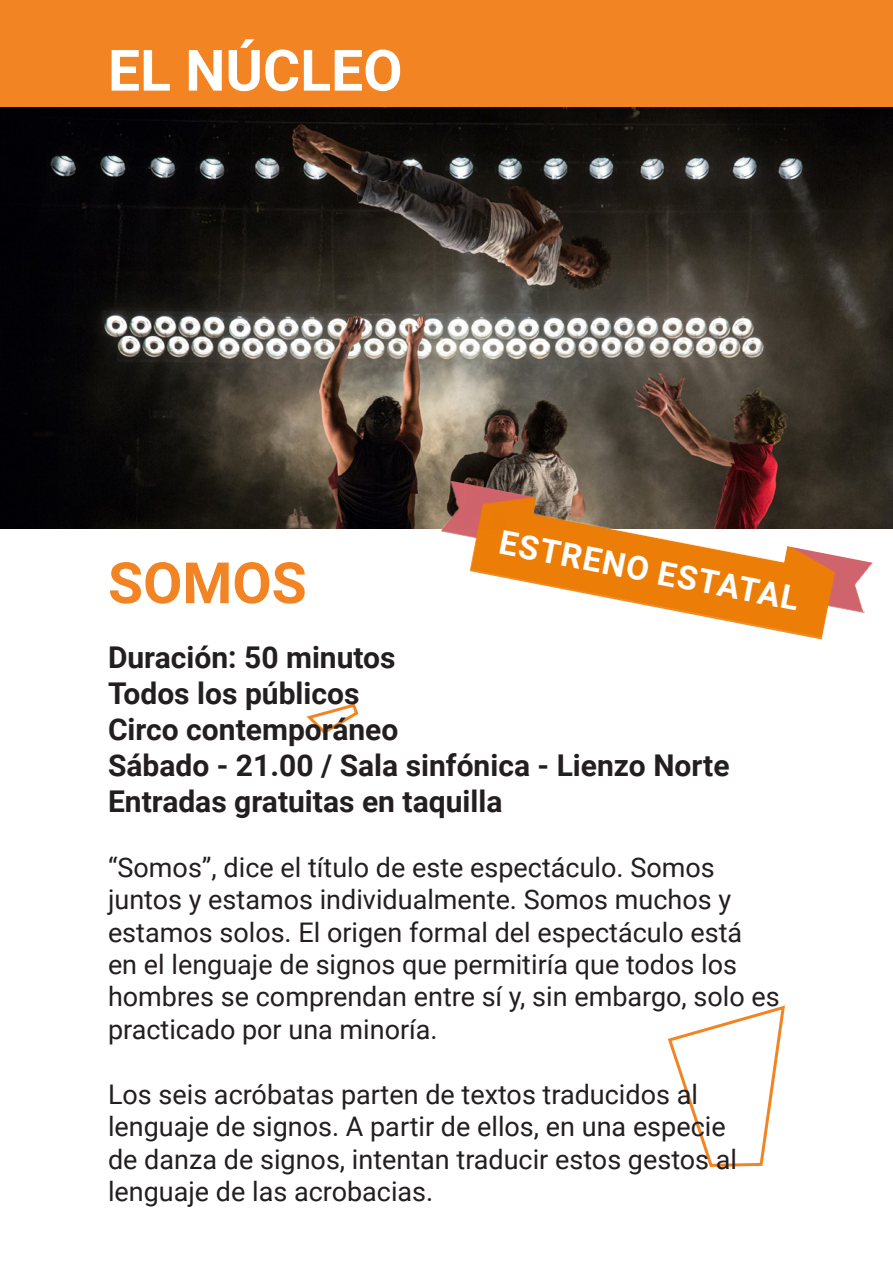
<style>
.page{position:relative;width:893px;height:1276px;background:#fff}
.page>*{position:absolute;margin:0;border:0;box-sizing:border-box;transform-origin:0 0}
.t1{font:700 57px "Roboto";color:#fff}
.t2{font:700 57px "Roboto";color:#f38423}
.t3{font:700 33px "Roboto";color:#fff}
.t4{font:700 30px "Roboto";color:#231f20}
.t5{font:27px/32.4px "Roboto";color:#231f20}
</style>
<div class="page">
<div style="left:2px;top:0;width:889px;height:168px;background:#f38423"></div>
<svg style="left:306px;top:703px;width:479px;height:464px"></svg>
<img style="left:0;top:107px;width:893px;height:421px">
<svg style="left:892px;top:0;width:1px;height:169px"></svg>
<img style="left:435px;top:481px;width:439px;height:159px">
<p class="t1" style="left:108px;top:30px;width:296px">EL NÚCLEO</p>
<p class="t2" style="left:108px;top:543px;width:200px">SOMOS</p>
<p class="t3" style="left:504px;top:518px;width:306px;rotate:11deg">ESTRENO ESTATAL</p>
<p class="t4" style="left:108px;top:636px;width:289px">Duración: 50 minutos</p>
<p class="t4" style="left:108px;top:672px;width:253px">Todos los públicos</p>
<p class="t4" style="left:108px;top:708px;width:292px">Circo contemporáneo</p>
<p class="t4" style="left:108px;top:744px;width:623px">Sábado - 21.00 / Sala sinfónica - Lienzo Norte</p>
<p class="t4" style="left:108px;top:780px;width:396px">Entradas gratuitas en taquilla</p>
<p class="t5" style="left:108px;top:850px;width:673px">“Somos”, dice el título de este espectáculo. Somos juntos y estamos individualmente. Somos muchos y estamos solos. El origen formal del espectáculo está<br>en el lenguaje de signos que permitiría que todos los hombres se comprendan entre sí y, sin embargo, solo es practicado por una minoría.</p>
<p class="t5" style="left:108px;top:1077px;width:631px">Los seis acróbatas parten de textos traducidos al lenguaje de signos. A partir de ellos, en una especie de danza de signos, intentan traducir estos gestos al lenguaje de las acrobacias.</p>
</div>
